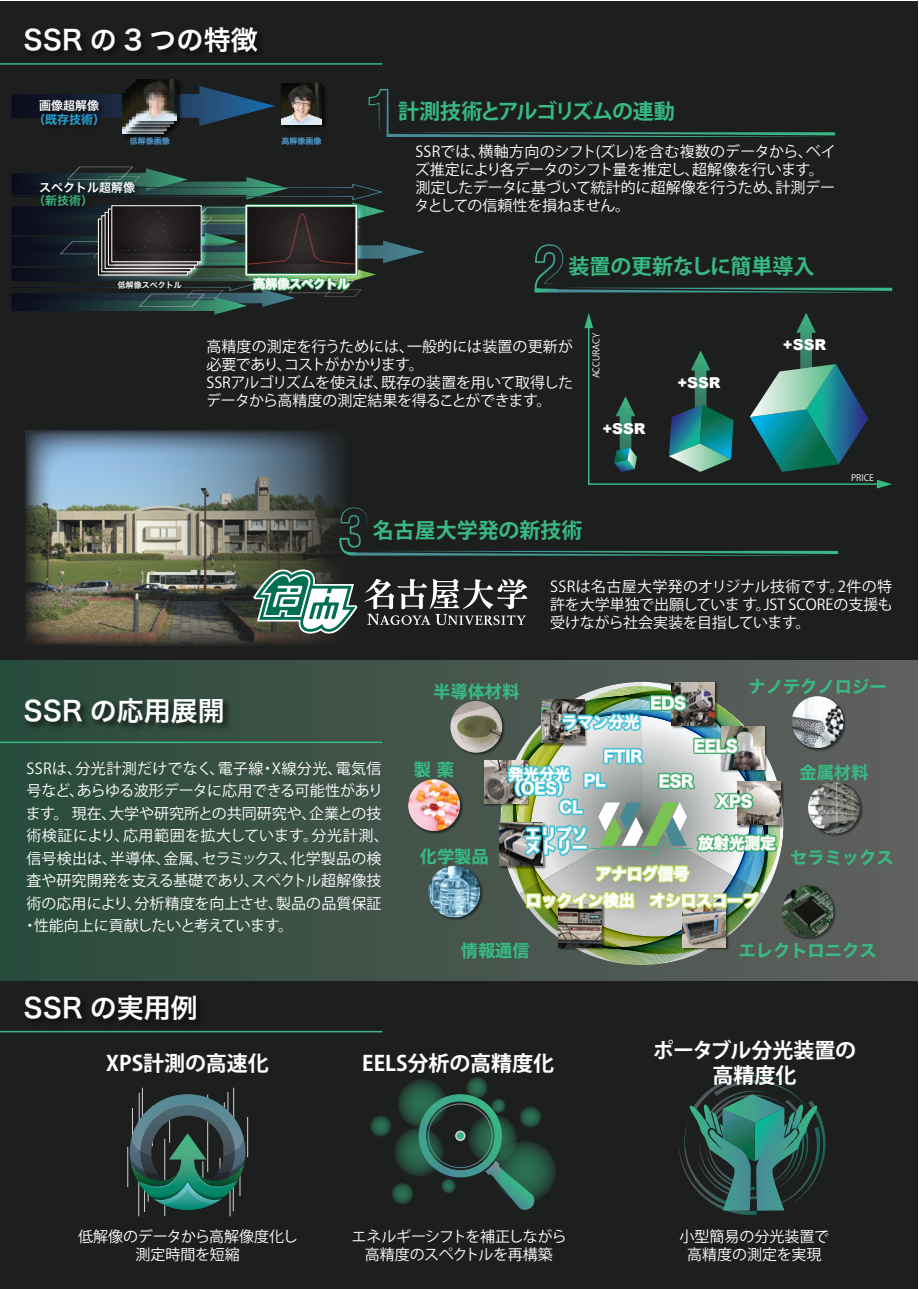
<style>
.page{position:relative;width:919px;height:1289px;background:#fff}
.page>*{position:absolute;margin:0;border:0;box-sizing:border-box;transform-origin:0 0}
.t1{font:27px "Hiragino Sans W6";color:#fff}
.t2{font:700 21px/25.2px "Koz Go Pr 6 N";color:#fff;text-align:center}
.t3{font:700 21px "Koz Go Pr 6 N";letter-spacing:-.01em;color:#38b983}
.t4{font:700 21px "Koz Go Pr 6 N";letter-spacing:-.05em;color:#38b983}
.t5{font:17.25px "Hiragino Sans W7";color:#38b983}
.t6{font:15.45px/13.8px "Hiragino Sans W7";color:#fff}
.t7{font:15px/18px "Koz Go Pr 6 N";color:#fff}
.t8{font:15px/18px "Koz Go Pr 6 N";letter-spacing:-.02em;color:#fff}
.t9{font:900 15px "Arial";color:#fff}
.t10{font:12px "Hiragino Sans W6";color:#fff}
.t11{font:12px "Hiragino Sans W6";color:#29aae1}
.t12{font:12px "Hiragino Sans W6";color:#38b983}
.t13{font:9px "Koz Go Pr 6 N";color:#fff}
.t14{font:7.95px "Hiragino Sans W6";color:#56a4da}
.t15{font:7.95px "Hiragino Sans W6";color:#fff}
</style>
<div class="page">
<div style="left:0;top:2px;width:917px;height:1286px;background:#1d1e1e"></div>
<img style="left:26px;top:431px;width:317px;height:214px">
<div style="left:0;top:660px;width:917px;height:320px;background:linear-gradient(to right,#2a4b3b,#605f5f)"></div>
<svg style="left:12px;top:86px;width:263px;height:40px"></svg>
<img style="left:120px;top:90px;width:3px;height:44px">
<img style="left:123px;top:87px;width:44px;height:50px">
<img style="left:126px;top:90px;width:1px;height:40px">
<img style="left:127px;top:86px;width:43px;height:48px">
<img style="left:129px;top:87px;width:1px;height:40px">
<img style="left:130px;top:83px;width:44px;height:48px">
<img style="left:133px;top:79px;width:51px;height:49px">
<img style="left:136px;top:80px;width:41px;height:40px">
<img style="left:281px;top:83px;width:44px;height:44px">
<img style="left:281px;top:84px;width:40px;height:40px">
<img style="left:36px;top:97px;width:71px;height:14px">
<img style="left:36px;top:111px;width:71px;height:15px">
<svg style="left:12px;top:167px;width:413px;height:147px"></svg>
<img style="left:36px;top:204px;width:59px;height:13px">
<img style="left:36px;top:178px;width:107px;height:26px">
<img style="left:115px;top:283px;width:74px;height:16px">
<img style="left:95px;top:216px;width:101px;height:67px">
<img style="left:99px;top:213px;width:100px;height:67px">
<img style="left:102px;top:209px;width:100px;height:67px">
<img style="left:105px;top:206px;width:101px;height:67px">
<img style="left:108px;top:203px;width:101px;height:66px">
<img style="left:113px;top:207px;width:86px;height:53px">
<div style="left:111px;top:205px;width:90px;height:57px;border:1px solid #fff"></div>
<div style="left:246px;top:205px;width:111px;height:70px;border:1px solid #fff"></div>
<img style="left:825px;top:884px;width:12px;height:57px">
<img style="left:825px;top:885px;width:8px;height:52px">
<img style="left:825px;top:695px;width:22px;height:57px">
<img style="left:791px;top:696px;width:52px;height:52px;border-radius:26px">
<img style="left:825px;top:780px;width:39px;height:57px">
<img style="left:808px;top:781px;width:51px;height:52px;border-radius:26px">
<img style="left:670px;top:680px;width:49px;height:1px">
<img style="left:406px;top:777px;width:8px;height:58px">
<img style="left:408px;top:779px;width:52px;height:52px;border-radius:26px">
<hr style="left:0;top:63px;width:382px;height:2px;background:#38b983">
<img style="left:19px;top:693px;width:217px;height:51px">
<hr style="left:0;top:741px;width:382px;height:2px;background:#38b983">
<img style="left:19px;top:1000px;width:190px;height:33px">
<hr style="left:0;top:1030px;width:382px;height:2px;background:#38b983">
<svg style="left:368px;top:89px;width:466px;height:48px"></svg>
<svg style="left:534px;top:244px;width:358px;height:48px"></svg>
<svg style="left:339px;top:507px;width:499px;height:48px"></svg>
<svg style="left:587px;top:319px;width:291px;height:166px"></svg>
<svg style="left:584px;top:313px;width:9px;height:15px"></svg>
<svg style="left:876px;top:480px;width:16px;height:8px"></svg>
<svg style="left:364px;top:578px;width:163px;height:47px"></svg>
<svg style="left:253px;top:569px;width:104px;height:64px"></svg>
<hr style="left:139px;top:1092px;width:1px;height:41px;background:#d1d2d4">
<hr style="left:229px;top:1175px;width:1px;height:41px;background:#d1d2d4">
<hr style="left:233px;top:1087px;width:1px;height:41px;background:#d1d2d4">
<hr style="left:164px;top:1138px;width:1px;height:77px;background:#d1d2d4">
<hr style="left:144px;top:1134px;width:1px;height:77px;background:#d1d2d4">
<hr style="left:127px;top:1146px;width:1px;height:40px;background:#d1d2d4">
<hr style="left:233px;top:1170px;width:1px;height:41px;background:#d1d2d4">
<hr style="left:142px;top:1087px;width:1px;height:41px;background:#d1d2d4">
<hr style="left:138px;top:1175px;width:1px;height:41px;background:#d1d2d4">
<hr style="left:227px;top:1092px;width:1px;height:77px;background:#d1d2d4">
<hr style="left:247px;top:1116px;width:1px;height:41px;background:#d1d2d4">
<svg style="left:130px;top:1094px;width:115px;height:115px"></svg>
<svg style="left:391px;top:1182px;width:22px;height:22px"></svg>
<svg style="left:370px;top:1115px;width:21px;height:21px"></svg>
<svg style="left:398px;top:1079px;width:48px;height:48px"></svg>
<svg style="left:394px;top:1127px;width:49px;height:49px"></svg>
<img style="left:414px;top:681px;width:411px;height:534px">
<h1 class="t1" style="left:24px;top:16px;width:235px">SSR の 3 つの特徴</h1>
<p class="t10" style="left:39px;top:95px;width:62px">画像超解像</p>
<p class="t11" style="left:33px;top:109px;width:74px">（既存技術）</p>
<p class="t14" style="left:130px;top:134px;width:42px">低解像画像</p>
<p class="t10" style="left:39px;top:176px;width:98px">スペクトル超解像</p>
<p class="t12" style="left:33px;top:189px;width:62px">（新技術）</p>
<p class="t14" style="left:281px;top:134px;width:42px">高解像画像</p>
<p class="t15" style="left:118px;top:278px;width:66px">低解像スペクトル</p>
<p class="t10" style="left:253px;top:273px;width:98px">高解像スペクトル</p>
<h2 class="t4" style="left:398px;top:99px;width:278px">計測技術とアルゴリズムの連動</h2>
<p class="t8" style="left:414px;top:142px;width:422px">SSRでは、横軸方向のシフト(ズレ)を含む複数のデータから、ベイズ推定により各データのシフト量を推定し、超解像を行います。測定したデータに基づいて統計的に超解像を行うため、計測データとしての信頼性を損ねません。</p>
<h2 class="t3" style="left:568px;top:255px;width:247px">装置の更新なしに簡単導入</h2>
<p class="t7" style="left:206px;top:337px;width:368px">高精度の測定を行うためには、一般的には装置の更新が必要であり、コストがかかります。<br>SSRアルゴリズムを使えば、既存の装置を用いて取得したデータから高精度の測定結果を得ることができます。</p>
<p class="t13" style="left:591px;top:378px;width:47px;rotate:-90deg">ACCURACY</p>
<p class="t9" style="left:602px;top:417px;width:45px">+SSR</p>
<p class="t9" style="left:677px;top:371px;width:45px">+SSR</p>
<h2 class="t3" style="left:373px;top:518px;width:211px">名古屋大学発の新技術</h2>
<p class="t9" style="left:782px;top:334px;width:45px">+SSR</p>
<p class="t13" style="left:851px;top:473px;width:24px">PRICE</p>
<h1 class="t1" style="left:24px;top:686px;width:203px">SSR の応用展開</h1>
<p class="t7" style="left:23px;top:757px;width:367px;line-height:22.5px">SSRは、分光計測だけでなく、電子線・X線分光、電気信号など、あらゆる波形データに応用できる可能性があります。 現在、大学や研究所との共同研究や、企業との技術検証により、応用範囲を拡大しています。分光計測、信号検出は、半導体、金属、セラミックス、化学製品の検査や研究開発を支える基礎であり、スペクトル超解像技術の応用により、分析精度を向上させ、製品の品質保証・性能向上に貢献したいと考えています。</p>
<h1 class="t1" style="left:24px;top:983px;width:176px">SSR の実用例</h1>
<p class="t5" style="left:433px;top:677px;width:88px">半導体材料</p>
<p class="t7" style="left:550px;top:578px;width:344px;text-align:justify">SSRは名古屋大学発のオリジナル技術です。2件の特許を大学単独で出願していま す。JST SCOREの支援も受けながら社会実装を目指しています。</p>
<p class="t6" style="left:562px;top:715px;width:79px">ラマン分光</p>
<p class="t6" style="left:650px;top:696px;width:37px">EDS</p>
<p class="t5" style="left:748px;top:673px;width:139px">ナノテクノロジー</p>
<p class="t5" style="left:414px;top:756px;width:42px">製 薬</p>
<p class="t5" style="left:420px;top:842px;width:70px">化学製品</p>
<p class="t6" style="left:694px;top:739px;width:45px">EELS</p>
<p class="t6" style="left:584px;top:745px;width:60px;line-height:24.2px;text-indent:20px">FTIR<br>PL</p>
<p class="t6" style="left:505px;top:768px;width:68px">発光分光（OES）</p>
<p class="t6" style="left:658px;top:774px;width:36px">ESR</p>
<p class="t6" style="left:716px;top:795px;width:38px">XPS</p>
<p class="t6" style="left:698px;top:836px;width:79px">放射光測定</p>
<p class="t6" style="left:559px;top:800px;width:24px">CL</p>
<p class="t6" style="left:525px;top:827px;width:64px">エリプソメトリー</p>
<p class="t6" style="left:525px;top:894px;width:234px">ロックイン検出 オシロスコープ</p>
<p class="t6" style="left:595px;top:867px;width:95px">アナログ信号</p>
<p class="t5" style="left:799px;top:758px;width:70px">金属材料</p>
<p class="t5" style="left:790px;top:843px;width:105px">セラミックス</p>
<p class="t5" style="left:460px;top:936px;width:70px">情報通信</p>
<p class="t5" style="left:738px;top:936px;width:139px">エレクトロニクス</p>
<h2 class="t2" style="left:106px;top:1050px;width:164px">XPS計測の高速化</h2>
<h2 class="t2" style="left:362px;top:1050px;width:193px">EELS分析の高精度化</h2>
<h2 class="t2" style="left:652px;top:1038px;width:205px">ポータブル分光装置の高精度化</h2>
<p class="t7" style="left:78px;top:1227px;width:221px;text-align:center">低解像のデータから高解像度化し測定時間を短縮</p>
<p class="t8" style="left:351px;top:1227px;width:217px;text-align:center">エネルギーシフトを補正しながら高精度のスペクトルを再構築</p>
<p class="t7" style="left:679px;top:1227px;width:151px;text-align:center">小型簡易の分光装置で高精度の測定を実現</p>
</div>
